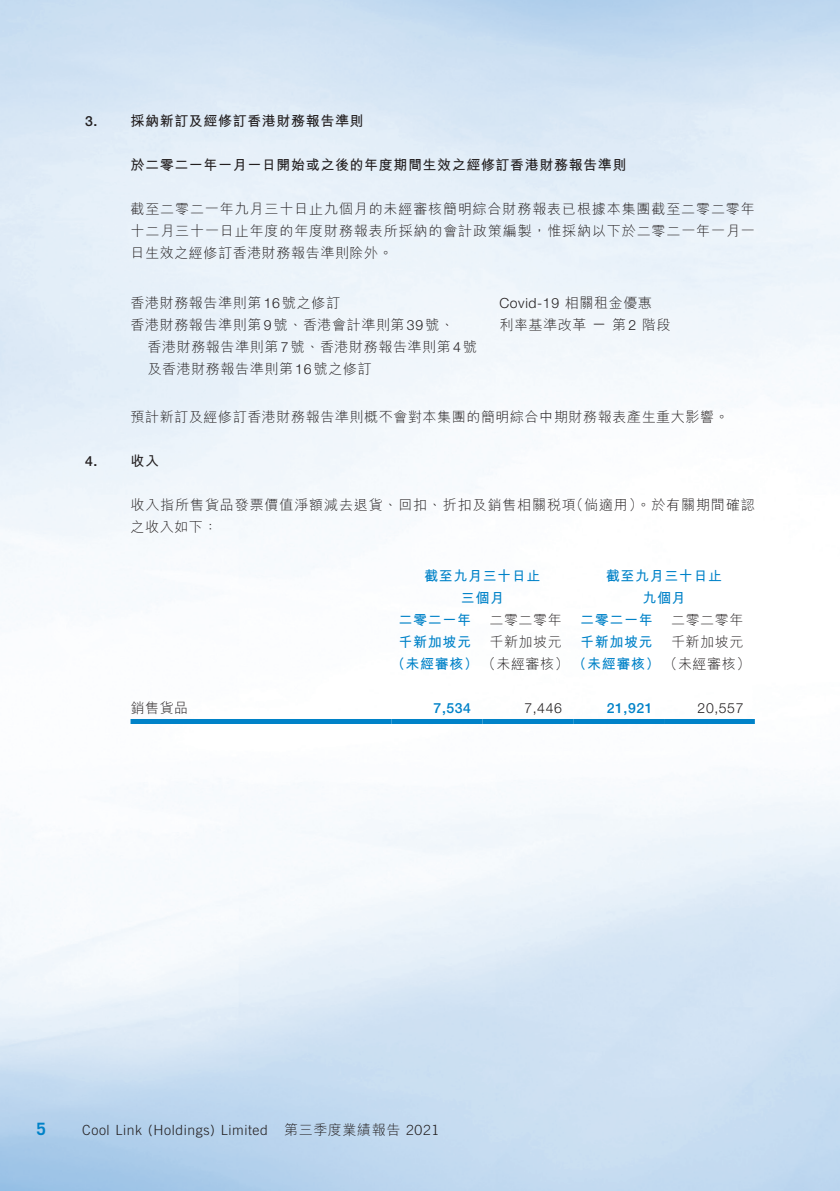
<style>
.page{position:relative;width:840px;height:1191px;background:#fff}
.page>*{position:absolute;margin:0;border:0;box-sizing:border-box;transform-origin:0 0}
.t1{font:700 17px "Trade Gothic";color:#0082c8}
.t2{font:300 14px/22px "M Hei HK";letter-spacing:.04em;color:#231f20;text-align:justify}
.t3{font:700 14px/22px "M Hei HK";letter-spacing:.04em;color:#0082c8;text-align:center}
.t4{font:700 14px "M Hei HK";letter-spacing:.04em;color:#231f20}
.t5{font:300 14px "Trade Gothic";letter-spacing:.04em;color:#231f20}
.t6{font:300 14px/22px "M Hei HK";letter-spacing:.065em;color:#231f20}
.t7{font:300 14px "Helvetica Neue LT Std";letter-spacing:.04em;color:#231f20}
.t8{font:500 14px "Helvetica Neue LT Std";letter-spacing:.04em;color:#0082c8}
.t9{font:500 14px "Helvetica Neue LT Std";color:#231f20}
.s1{font-family:"M Hei HK"}
.s2{font-family:"Helvetica Neue LT Std"}
.s3{font-weight:300;color:#231f20}
.s4{font-family:"Trade Gothic"}
</style>
<div class="page">
<img style="left:0;top:0;width:839px;height:1191px">
<div style="left:130px;top:719px;width:261px;height:5px;background:#0082c8"></div>
<div style="left:391px;top:719px;width:91px;height:5px;background:#0082c8"></div>
<div style="left:482px;top:719px;width:91px;height:5px;background:#0082c8"></div>
<div style="left:573px;top:719px;width:90px;height:5px;background:#0082c8"></div>
<div style="left:663px;top:719px;width:91px;height:5px;background:#0082c8"></div>
<p class="t9" style="left:85px;top:113px;width:14px">3.</p>
<p class="t9" style="left:85px;top:452px;width:14px">4.</p>
<p class="t4" style="left:130px;top:111px;width:234px">採納新訂及經修訂香港財務報告準則</p>
<p class="t4" style="left:130px;top:155px;width:497px">於二零二一年一月一日開始或之後的年度期間生效之經修訂香港財務報告準則</p>
<p class="t2" style="left:130px;top:197px;width:625px">截至二零二一年九月三十日止九個月的未經審核簡明綜合財務報表已根據本集團截至二零二零年十二月三十一日止年度的年度財務報表所採納的會計政策編製，惟採納以下於二零二一年一月一日生效之經修訂香港財務報告準則除外。</p>
<p class="t7" style="left:499px;top:294px;width:154px">Covid-19 <span class="s1">相關租金優惠</span></p>
<p class="t2" style="left:130px;top:291px;width:211px">香港財務報告準則第<span class="s2">16</span>號之修訂</p>
<p class="t2" style="left:130px;top:313px;width:325px">香港財務報告準則第<span class="s2">9</span>號、香港會計準則第<span class="s2">39</span>號、</p>
<p class="t2" style="left:147px;top:335px;width:331px">香港財務報告準則第<span class="s2">7</span>號、香港財務報告準則第<span class="s2">4</span>號</p>
<p class="t2" style="left:147px;top:357px;width:225px">及香港財務報告準則第<span class="s2">16</span>號之修訂</p>
<p class="t2" style="left:499px;top:313px;width:173px">利率基準改革 <span class="s2">—</span> 第 <span class="s2">2</span> 階段</p>
<p class="t2" style="left:130px;top:405px;width:599px">預計新訂及經修訂香港財務報告準則概不會對本集團的簡明綜合中期財務報表產生重大影響。</p>
<p class="t4" style="left:130px;top:450px;width:30px">收入</p>
<p class="t6" style="left:569px;top:493px;width:186px">（倘適用）。於有關期間確認</p>
<p class="t6" style="left:130px;top:493px;width:446px">收入指所售貨品發票價值淨額減去退貨、回扣、折扣及銷售相關稅項之收入如下：</p>
<p class="t3" style="left:424px;top:564px;width:118px">截至九月三十日止三個月</p>
<p class="t3" style="left:605px;top:564px;width:118px">截至九月三十日止九個月</p>
<p class="t2" style="left:670px;top:608px;width:74px">二零二零年</p>
<p class="t2" style="left:489px;top:608px;width:74px">二零二零年</p>
<p class="t3" style="left:398px;top:608px;width:74px">二零二一年</p>
<p class="t3" style="left:580px;top:608px;width:74px">二零二一年</p>
<p class="t2" style="left:130px;top:696px;width:59px">銷售貨品</p>
<p class="t2" style="left:489px;top:630px;width:74px">千新加坡元</p>
<p class="t2" style="left:670px;top:630px;width:74px">千新加坡元</p>
<p class="t3" style="left:391px;top:630px;width:361px;text-align:left;text-indent:8px">千新加坡元<br>（未經審核）<span class="s3">（未經審核）</span>（未經審核）<span class="s3">（未經審核(</span></p>
<p class="t7" style="left:697px;top:700px;width:47px">20,557</p>
<p class="t3" style="left:580px;top:630px;width:74px">千新加坡元</p>
<p class="t8" style="left:433px;top:700px;width:39px">7,534</p>
<p class="t8" style="left:606px;top:700px;width:47px">21,921</p>
<p class="t7" style="left:524px;top:700px;width:39px">7,446</p>
<p class="t1" style="left:36px;top:1118px;width:11px">5</p>
<p class="t5" style="left:82px;top:1121px;width:187px">Cool Link (Holdings) Limited</p>
<p class="t2" style="left:284px;top:1118px;width:156px">第三季度業績報告 <span class="s4">2021</span></p>
<p class="t5" style="left:284px;top:1121px;width:186px">Third Quarterly Report 2021</p>
</div>
